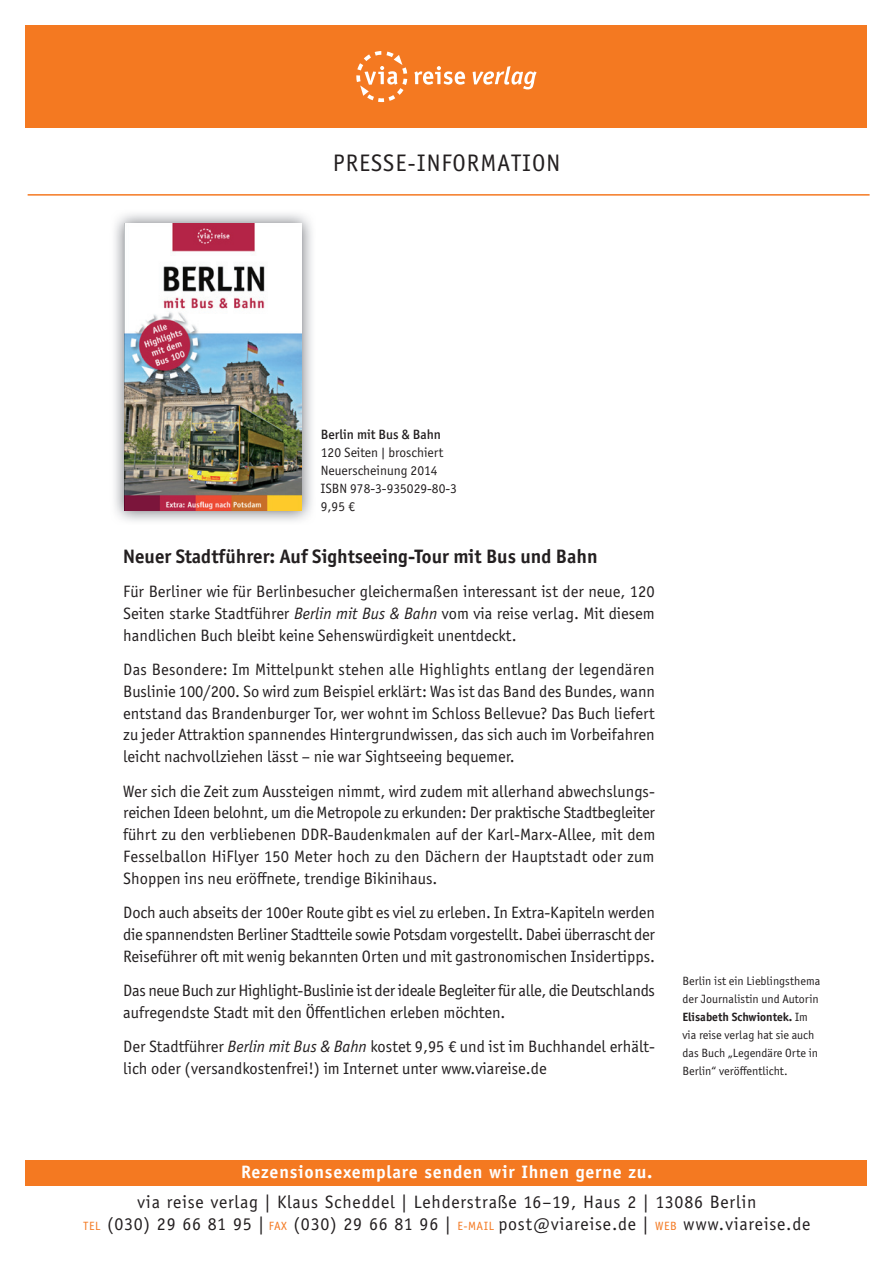
<style>
.page{position:relative;width:893px;height:1263px;background:#fff}
.page>*{position:absolute;margin:0;border:0;box-sizing:border-box;transform-origin:0 0}
.t1{font:24px "Officina Sans";letter-spacing:.04em;color:#231f20}
.t2{font:700 19.5px "Officina Sans ITC Pro";color:#231f20}
.t3{font:18px/21.6px "Officina Sans";letter-spacing:.04em;color:#231f20;text-align:center}
.t4{font:700 18px "Officina Sans";letter-spacing:.04em;color:#fff}
.t5{font:16.5px/21.8px "Officina Sans ITC Pro";color:#231f20;text-align:justify}
.t6{font:16.5px/21.8px "Officina Sans ITC Pro";letter-spacing:-.02em;color:#231f20}
.t7{font:13.5px/18px "Officina Sans ITC Pro";color:#231f20}
.t8{font:500 13.5px "Officina Sans ITC Pro";color:#231f20}
.t9{font:12px/18px "Officina Sans ITC Pro";color:#231f20}
.s1{font-style:italic}
.s2{font-weight:700}
.s3{font-size:12px;color:#f47921}
</style>
<div class="page">
<div style="left:26px;top:26px;width:841px;height:102px;background:#f47921"></div>
<svg style="left:356px;top:51px;width:51px;height:51px"></svg>
<svg style="left:414px;top:66px;width:51px;height:19px"></svg>
<svg style="left:473px;top:66px;width:64px;height:23px"></svg>
<hr style="left:28px;top:194px;width:842px;height:2px;background:#f47921">
<div style="left:26px;top:1160px;width:841px;height:25px;background:#f47921"></div>
<img style="left:114px;top:213px;width:198px;height:308px">
<img style="left:125px;top:223px;width:177px;height:288px">
<h1 class="t1" style="left:333px;top:149px;width:229px">PRESSE-INFORMATION</h1>
<p class="t8" style="left:321px;top:426px;width:122px">Berlin mit Bus &amp; Bahn</p>
<p class="t7" style="left:321px;top:443px;width:138px">120 Seiten | broschiert<br>Neuerscheinung 2014<br>ISBN 978-3-935029-80-3<br>9,95 €</p>
<p class="t2" style="left:123px;top:544px;width:476px">Neuer Stadtführer: Auf Sightseeing-Tour mit Bus und Bahn</p>
<p class="t5" style="left:123px;top:581px;width:533px">Für Berliner wie für Berlinbesucher gleichermaßen interessant ist der neue, 120<br>Seiten starke Stadtführer <span class="s1">Berlin mit Bus &amp; Bahn</span> vom via reise verlag. Mit diesem handlichen Buch bleibt keine Sehenswürdigkeit unentdeckt.</p>
<p class="t5" style="left:123px;top:659px;width:533px">Das Besondere: Im Mittelpunkt stehen alle Highlights entlang der legendären Buslinie 100/200. So wird zum Beispiel erklärt: Was ist das Band des Bundes, wann entstand das Brandenburger Tor, wer wohnt im Schloss Bellevue? Das Buch liefert zu jeder Attraktion spannendes Hintergrundwissen, das sich auch im Vorbeifahren leicht nachvollziehen lässt – nie war Sightseeing bequemer.</p>
<p class="t5" style="left:123px;top:780px;width:533px">Wer sich die Zeit zum Aussteigen nimmt, wird zudem mit allerhand abwechslungs&shy;reichen Ideen belohnt, um die Metropole zu erkunden: Der praktische Stadtbegleiter führt zu den verbliebenen DDR-Baudenkmalen auf der Karl-Marx-Allee, mit dem Fesselballon HiFlyer 150 Meter hoch zu den Dächern der Hauptstadt oder zum Shoppen ins neu eröffnete, trendige Bikinihaus.</p>
<p class="t5" style="left:123px;top:902px;width:533px">Doch auch abseits der 100er Route gibt es viel zu erleben. In Extra-Kapiteln werden die spannendsten Berliner Stadtteile sowie Potsdam vorgestellt. Dabei überrascht der Reiseführer oft mit wenig bekannten Orten und mit gastronomischen Insidertipps.</p>
<p class="t6" style="left:123px;top:980px;width:533px">Das neue Buch zur Highlight-Buslinie ist der ideale Begleiter für alle, die Deutschlands aufregendste Stadt mit den Öffentlichen erleben möchten.</p>
<p class="t5" style="left:123px;top:1036px;width:533px">Der Stadtführer <span class="s1">Berlin mit Bus &amp; Bahn</span> kostet 9,95 € und ist im Buchhandel erhält&shy;lich oder (versandkostenfrei!) im Internet unter www.viareise.de</p>
<p class="t9" style="left:682px;top:972px;width:139px">Berlin ist ein Lieblingsthema der Journalistin und Autorin<br><span class="s2">Elisabeth Schwiontek.</span> Im via reise verlag hat sie auch das Buch „Legendäre Orte in<br>Berlin“ veröffentlicht.</p>
<p class="t4" style="left:241px;top:1161px;width:413px">Rezensionsexemplare senden wir Ihnen gerne zu.</p>
<p class="t3" style="left:83px;top:1191px;width:729px">via reise verlag | Klaus Scheddel | Lehderstraße 16–19, Haus 2 | 13086 Berlin<br><span class="s3">TEL</span> (030) 29 66 81 95 | <span class="s3">FAX</span> (030) 29 66 81 96 | <span class="s3">E-MAIL</span> post@viareise.de | <span class="s3">WEB</span> www.viareise.de</p>
</div>
